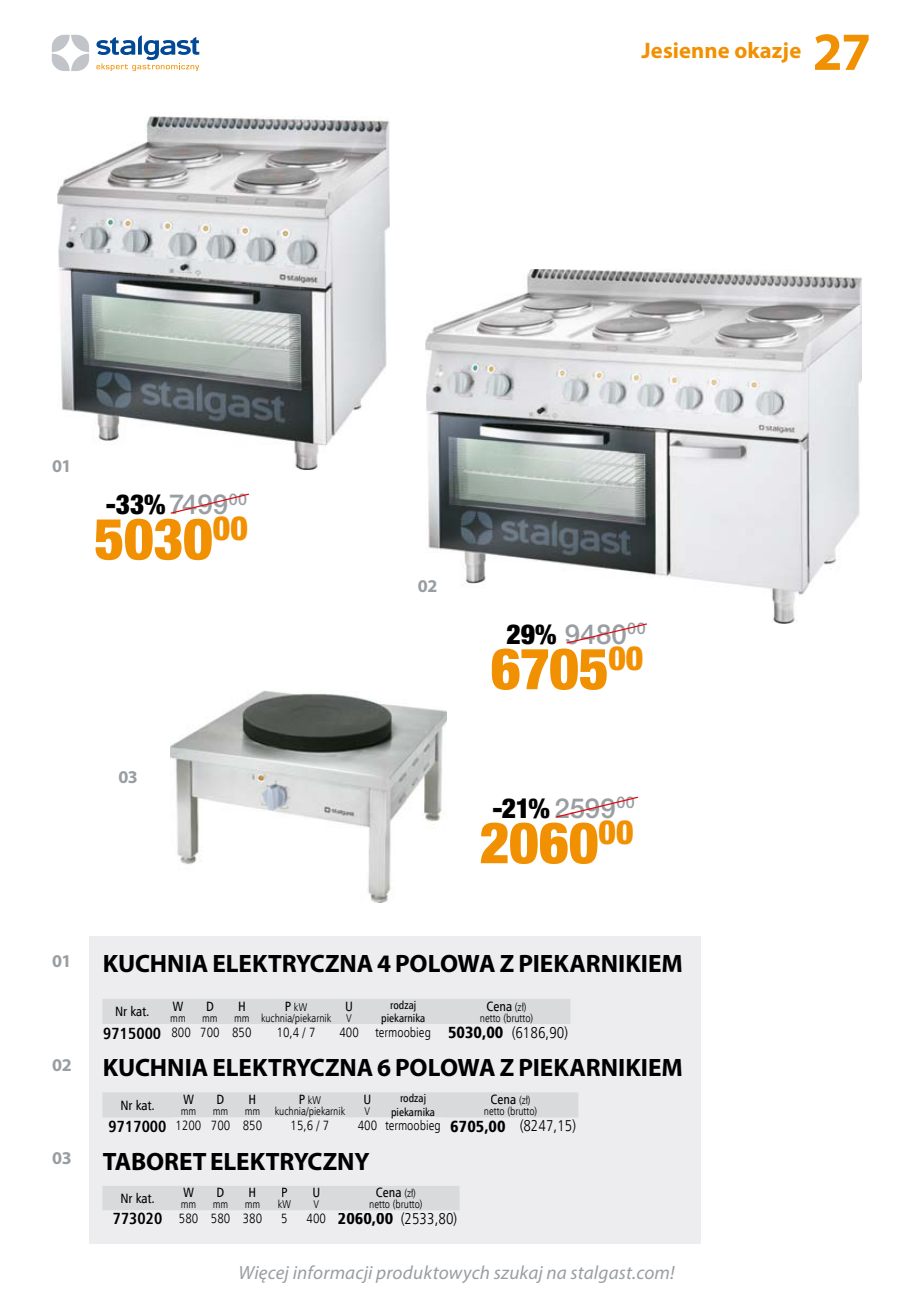
<style>
.page{position:relative;width:913px;height:1308px;background:#fff}
.page>*{position:absolute;margin:0;border:0;box-sizing:border-box;transform-origin:0 0}
.t1{font:900 condensed 57.38px "Helvetica Neue LT Pro";letter-spacing:-.01em;color:#f19000}
.t2{font:700 54px "Myriad Pro";color:#f19000}
.t3{font:900 condensed 27.45px "Helvetica Neue LT Pro";color:#000}
.t4{font:500 27.45px "Helvetica Neue LT Pro";color:#999ea2}
.t5{font:700 25.2px "Myriad Pro";color:#000}
.t6{font:700 22.5px "Myriad Pro";letter-spacing:.005em;color:#f19000}
.t7{font:italic 19.12px "Myriad Pro";letter-spacing:.01em;color:#999ea2}
.t8{font:700 18px "Myriad Pro";letter-spacing:-.03em;color:#999ea2}
.t9{font:15.75px "Humnst 777 Lt Cn EU";color:#000}
.t10{font:13.5px "Humnst 777 Lt Cn EU";color:#000}
.t11{font:13.5px "Humnst 777 Cn EU";color:#000}
.t12{font:11.25px/11.2px "Humnst 777 Lt Cn EU";color:#000;text-align:center}
.t13{font:11.25px/13.5px "Humnst 777 Cn EU";color:#000;text-align:center}
.s1{font-weight:500;font-stretch:normal;color:#999ea2}
.s2{font-weight:900;font-stretch:condensed;color:#000}
.s3{font-family:"Humnst 777 Lt Cn EU";font-size:11.25px}
.s4{font-family:"Humnst 777 Cn EU";font-size:13.5px}
.s5{font-family:"Humnst 777 Cn EU";font-weight:700;font-size:16.2px}
.s6{font-family:"Humnst 777 Blk Cn EU";font-size:16.2px}
.s7{font-size:15.75px}
.s8{font-size:13.5px}
</style>
<div class="page">
<div style="left:90px;top:936px;width:610px;height:308px;background:#ededef"></div>
<img style="left:425px;top:269px;width:436px;height:354px">
<div style="left:102px;top:1092px;width:476px;height:25px;background:#d8dadc"></div>
<div style="left:121px;top:1099px;width:33px;height:10px;background:#d8dadc"></div>
<div style="left:183px;top:1094px;width:11px;height:10px;background:#d8dadc"></div>
<div style="left:182px;top:1109px;width:13px;height:6px;background:#d8dadc"></div>
<div style="left:217px;top:1094px;width:7px;height:10px;background:#d8dadc"></div>
<div style="left:213px;top:1109px;width:14px;height:6px;background:#d8dadc"></div>
<div style="left:249px;top:1094px;width:7px;height:10px;background:#d8dadc"></div>
<div style="left:245px;top:1109px;width:14px;height:6px;background:#d8dadc"></div>
<div style="left:299px;top:1094px;width:6px;height:10px;background:#d8dadc"></div>
<div style="left:305px;top:1095px;width:16px;height:9px;background:#d8dadc"></div>
<div style="left:275px;top:1106px;width:70px;height:11px;background:#d8dadc"></div>
<div style="left:364px;top:1094px;width:7px;height:10px;background:#d8dadc"></div>
<div style="left:364px;top:1107px;width:6px;height:8px;background:#d8dadc"></div>
<div style="left:400px;top:1093px;width:26px;height:11px;background:#d8dadc"></div>
<div style="left:391px;top:1107px;width:43px;height:10px;background:#d8dadc"></div>
<div style="left:491px;top:1094px;width:25px;height:10px;background:#d8dadc"></div>
<div style="left:516px;top:1095px;width:14px;height:10px;background:#d8dadc"></div>
<div style="left:484px;top:1106px;width:52px;height:10px;background:#d8dadc"></div>
<img style="left:58px;top:116px;width:331px;height:353px">
<div style="left:102px;top:999px;width:468px;height:25px;background:#d8dadc"></div>
<div style="left:391px;top:1000px;width:25px;height:11px;background:#d8dadc"></div>
<div style="left:382px;top:1013px;width:42px;height:11px;background:#d8dadc"></div>
<div style="left:487px;top:1001px;width:25px;height:9px;background:#d8dadc"></div>
<div style="left:512px;top:1002px;width:14px;height:10px;background:#d8dadc"></div>
<div style="left:480px;top:1013px;width:52px;height:10px;background:#d8dadc"></div>
<img style="left:170px;top:691px;width:276px;height:211px">
<div style="left:102px;top:1186px;width:357px;height:24px;background:#d8dadc"></div>
<svg style="left:556px;top:796px;width:81px;height:21px"></svg>
<svg style="left:52px;top:35px;width:37px;height:36px"></svg>
<svg style="left:96px;top:35px;width:103px;height:36px"></svg>
<svg style="left:170px;top:493px;width:79px;height:21px"></svg>
<svg style="left:566px;top:623px;width:80px;height:20px"></svg>
<h3 class="t6" style="left:641px;top:42px;width:161px">Jesienne okazje</h3>
<h2 class="t2" style="left:812px;top:31px;width:60px">27</h2>
<h3 class="t8" style="left:52px;top:459px;width:21px">01</h3>
<h3 class="t3" style="left:106px;top:494px;width:143px">-33%<span class="s1">7499</span><sup>00</sup></h3>
<h1 class="t1" style="left:94px;top:518px;width:155px">5030<sup>00</sup></h1>
<h3 class="t8" style="left:118px;top:770px;width:21px">03</h3>
<h3 class="t8" style="left:417px;top:579px;width:21px">02</h3>
<h3 class="t4" style="left:506px;top:624px;width:141px"><span class="s2">29%</span> 9480<sup>00</sup></h3>
<h1 class="t1" style="left:490px;top:648px;width:154px">6705<sup>00</sup></h1>
<h3 class="t3" style="left:492px;top:798px;width:144px">-21% <span class="s1">2599</span><sup>00</sup></h3>
<h1 class="t1" style="left:479px;top:822px;width:155px">2060<sup>00</sup></h1>
<h3 class="t8" style="left:52px;top:953px;width:21px">01</h3>
<h3 class="t5" style="left:103px;top:954px;width:581px">KUCHNIA ELEKTRYCZNA 4 POLOWA Z PIEKARNIKIEM</h3>
<p class="t13" style="left:381px;top:997px;width:46px">rodzaj piekarnika</p>
<p class="t11" style="left:486px;top:997px;width:41px">Cena <span class="s3">(zł)</span></p>
<p class="t11" style="left:172px;top:997px;width:13px">W</p>
<p class="t12" style="left:170px;top:1012px;width:17px">mm</p>
<p class="t11" style="left:206px;top:997px;width:9px">D</p>
<p class="t12" style="left:202px;top:1012px;width:17px">mm</p>
<p class="t11" style="left:238px;top:997px;width:9px">H</p>
<p class="t12" style="left:234px;top:1012px;width:17px">mm</p>
<p class="t12" style="left:261px;top:1000px;width:72px"><span class="s4">P</span> kW kuchnia/piekarnik</p>
<p class="t11" style="left:345px;top:997px;width:9px">U</p>
<p class="t11" style="left:115px;top:1003px;width:36px">Nr kat.</p>
<p class="t12" style="left:479px;top:1012px;width:55px">netto (brutto)</p>
<p class="t12" style="left:346px;top:1012px;width:7px">V</p>
<p class="t10" style="left:103px;top:1024px;width:150px"><span class="s5">9715000</span> 800 700 850</p>
<p class="t10" style="left:276px;top:1024px;width:40px">10,4 / 7</p>
<p class="t10" style="left:339px;top:1024px;width:230px">400 termoobieg <span class="s6">5030,00</span> <span class="s7">(6186,90)</span></p>
<h3 class="t8" style="left:52px;top:1058px;width:21px">02</h3>
<h3 class="t5" style="left:103px;top:1058px;width:581px">KUCHNIA ELEKTRYCZNA 6 POLOWA Z PIEKARNIKIEM</h3>
<p class="t13" style="left:391px;top:1091px;width:46px">rodzaj piekarnika</p>
<p class="t11" style="left:490px;top:1091px;width:42px">Cena <span class="s3">(zł)</span></p>
<p class="t11" style="left:183px;top:1091px;width:13px">W</p>
<p class="t12" style="left:181px;top:1105px;width:17px">mm</p>
<p class="t11" style="left:216px;top:1091px;width:9px">D</p>
<p class="t12" style="left:213px;top:1105px;width:17px">mm</p>
<p class="t11" style="left:248px;top:1091px;width:9px">H</p>
<p class="t12" style="left:245px;top:1105px;width:17px">mm</p>
<p class="t12" style="left:275px;top:1094px;width:72px"><span class="s4">P</span> kW kuchnia/piekarnik</p>
<p class="t11" style="left:363px;top:1091px;width:9px">U</p>
<p class="t11" style="left:120px;top:1096px;width:36px">Nr kat.</p>
<p class="t12" style="left:483px;top:1105px;width:55px">netto (brutto)</p>
<p class="t12" style="left:364px;top:1105px;width:7px">V</p>
<p class="t10" style="left:109px;top:1117px;width:155px"><span class="s5">9717000</span> 1200 700 850</p>
<p class="t10" style="left:290px;top:1117px;width:40px">15,6 / 7</p>
<p class="t10" style="left:357px;top:1117px;width:220px">400 termoobieg <span class="s6">6705,00</span> <span class="s7">(8247,15)</span></p>
<h3 class="t8" style="left:52px;top:1151px;width:21px">03</h3>
<h3 class="t5" style="left:103px;top:1151px;width:268px">TABORET ELEKTRYCZNY</h3>
<p class="t11" style="left:120px;top:1189px;width:36px">Nr kat.</p>
<p class="t11" style="left:376px;top:1184px;width:42px">Cena <span class="s3">(zł)</span></p>
<p class="t12" style="left:369px;top:1198px;width:55px">netto (brutto)</p>
<p class="t11" style="left:183px;top:1184px;width:13px">W</p>
<p class="t12" style="left:181px;top:1198px;width:17px">mm</p>
<p class="t11" style="left:216px;top:1184px;width:9px">D</p>
<p class="t12" style="left:213px;top:1198px;width:17px">mm</p>
<p class="t11" style="left:248px;top:1184px;width:9px">H</p>
<p class="t12" style="left:245px;top:1198px;width:17px">mm</p>
<p class="t11" style="left:281px;top:1184px;width:8px">P</p>
<p class="t12" style="left:277px;top:1198px;width:15px">kW</p>
<p class="t11" style="left:312px;top:1184px;width:9px">U</p>
<p class="t12" style="left:313px;top:1198px;width:7px">V</p>
<p class="t10" style="left:113px;top:1210px;width:151px"><span class="s5">773020</span> 580 580 380</p>
<p class="t10" style="left:281px;top:1210px;width:8px">5</p>
<p class="t9" style="left:306px;top:1209px;width:152px"><span class="s8">400</span> <span class="s6">2060,00</span> (2533,80)</p>
<h3 class="t7" style="left:238px;top:1265px;width:437px">Więcej informacji produktowych szukaj na stalgast.com!</h3>
</div>
